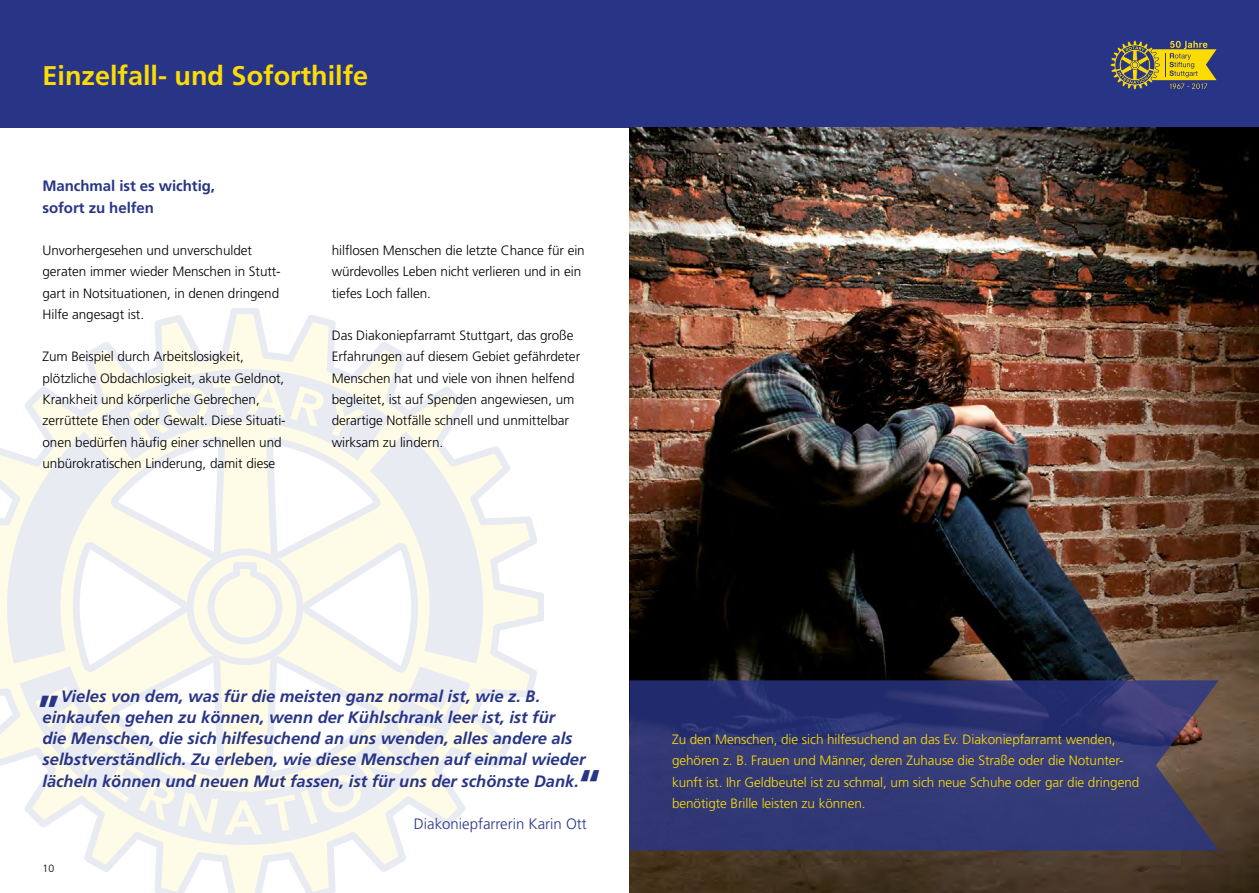
<style>
.page{position:relative;width:1259px;height:893px;background:#fff}
.page>*{position:absolute;margin:0;border:0;box-sizing:border-box;transform-origin:0 0}
.t1{font:700 45px "Frutiger";color:#283587}
.t2{font:700 27px "Frutiger";color:#fddc04}
.t3{font:italic 700 16.5px/21.3px "Frutiger";color:#283587}
.t4{font:700 15px/21.3px "Frutiger";letter-spacing:-.005em;color:#283587}
.t5{font:300 15px "Frutiger";color:#283587}
.t6{font:300 13.5px/21.3px "Frutiger";letter-spacing:-.005em;color:#000}
.t7{font:300 13.5px/21.3px "Frutiger";letter-spacing:-.005em;color:#fddc04}
.t8{font:300 10.5px "Frutiger";color:#000}
</style>
<div class="page">
<div style="left:0;top:0;width:1259px;height:128px;background:#283587"></div>
<svg style="left:1110px;top:40px;width:106px;height:50px"></svg>
<img style="left:1170px;top:41px;width:37px;height:8px">
<img style="left:1169px;top:83px;width:38px;height:6px">
<svg style="left:0;top:308px;width:544px;height:585px"></svg>
<svg style="left:20px;top:666px;width:450px;height:179px"></svg>
<svg style="left:7px;top:369px;width:476px;height:296px"></svg>
<svg style="left:35px;top:687px;width:183px;height:146px"></svg>
<svg style="left:224px;top:794px;width:71px;height:40px;background:#efefef"></svg>
<svg style="left:301px;top:695px;width:153px;height:129px"></svg>
<img style="left:629px;top:128px;width:630px;height:765px">
<svg style="left:629px;top:680px;width:589px;height:170px;background:#323872"></svg>
<h2 class="t2" style="left:43px;top:60px;width:327px">Einzelfall- und Soforthilfe</h2>
<p class="t4" style="left:43px;top:175px;width:174px">Manchmal ist es wichtig, sofort zu helfen</p>
<p class="t6" style="left:43px;top:240px;width:240px">Unvorhergesehen und unverschuldet geraten immer wieder Menschen in Stutt&shy;gart in Notsituationen, in denen dringend Hilfe angesagt ist.</p>
<p class="t6" style="left:43px;top:346px;width:245px">Zum Beispiel durch Arbeitslosigkeit, plötzliche Obdachlosigkeit, akute Geldnot, Krankheit und körperliche Gebrechen, zerrüttete Ehen oder Gewalt. Diese Situati&shy;onen bedürfen häufig einer schnellen und unbürokratischen Linderung, damit diese</p>
<p class="t6" style="left:332px;top:240px;width:254px">hilflosen Menschen die letzte Chance für ein würdevolles Leben nicht verlieren und in ein tiefes Loch fallen.</p>
<p class="t6" style="left:332px;top:325px;width:250px">Das Diakoniepfarramt Stuttgart, das große Erfahrungen auf diesem Gebiet gefährdeter Menschen hat und viele von ihnen helfend begleitet, ist auf Spenden angewiesen, um derartige Notfälle schnell und unmittelbar wirksam zu lindern.</p>
<p class="t3" style="left:43px;top:685px;width:544px;text-indent:18px">Vieles von dem, was für die meisten ganz normal ist, wie z. B. einkaufen gehen zu können, wenn der Kühlschrank leer ist, ist für<br>die Menschen, die sich hilfesuchend an uns wenden, alles andere als selbstverständlich. Zu erleben, wie diese Menschen auf einmal wieder lächeln können und neuen Mut fassen, ist für uns der schönste Dank.</p>
<p class="t5" style="left:414px;top:815px;width:175px">Diakoniepfarrerin Karin Ott</p>
<h1 class="t1" style="left:38px;top:660px;width:23px">„</h1>
<h1 class="t1" style="left:601px;top:817px;width:23px;rotate:-180deg">„</h1>
<p class="t8" style="left:43px;top:862px;width:13px">10</p>
<p class="t7" style="left:672px;top:729px;width:469px">Zu den Menschen, die sich hilfesuchend an das Ev. Diakoniepfarramt wenden, gehören z. B. Frauen und Männer, deren Zuhause die Straße oder die Notunter&shy;kunft ist. Ihr Geldbeutel ist zu schmal, um sich neue Schuhe oder gar die dringend benötigte Brille leisten zu können.</p>
</div>
